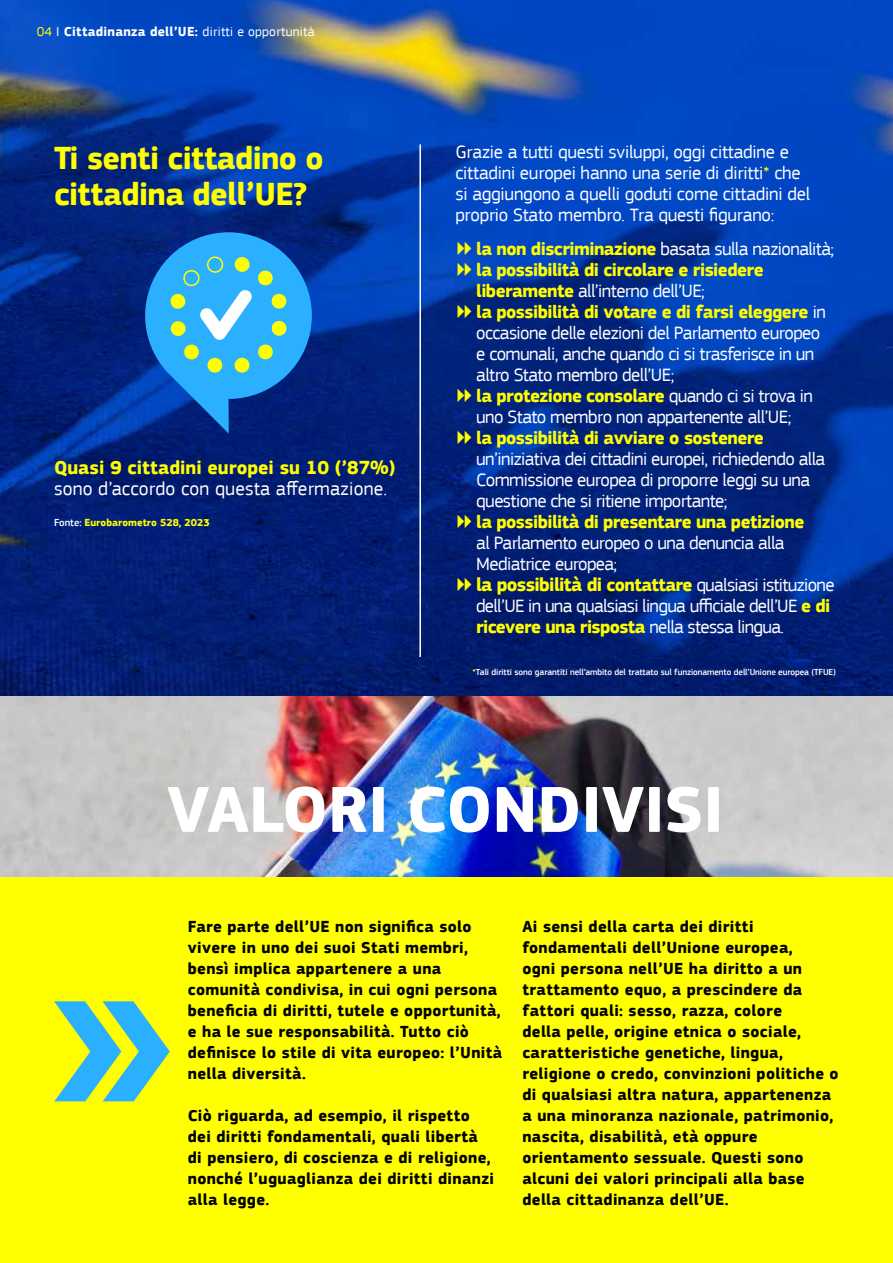
<style>
.page{position:relative;width:893px;height:1263px;background:#fff}
.page>*{position:absolute;margin:0;border:0;box-sizing:border-box;transform-origin:0 0}
.t1{font:700 67.5px "EC Square Sans Pro";letter-spacing:-.005em;color:#fff}
.t2{font:700 33px/36px "EC Square Sans Pro";letter-spacing:-.02em;color:#ff0}
.t3{font:19.5px "EC Square Sans Pro";letter-spacing:.01em;color:#fff}
.t4{font:700 19.5px "EC Square Sans Pro";color:#ff0}
.t5{font:18.75px/21px "EC Square Sans Pro";letter-spacing:-.03em;color:#fff}
.t6{font:18.75px/21px "EC Square Sans Pro";letter-spacing:-.01em;color:#fff}
.t7{font:700 18.75px "EC Square Sans Pro";letter-spacing:-.03em;color:#ff0}
.t8{font:700 16.5px/21px "EC Square Sans Pro";letter-spacing:.02em;color:#000}
.t9{font:13.5px "EC Square Sans Pro";letter-spacing:.02em;color:#fff}
.t10{font:700 10.5px "EC Square Sans Pro";color:#ff0}
.t11{font:500 9px "EC Square Sans Pro";letter-spacing:-.01em;color:#fff}
.s1{color:#ff0}
.s2{font-weight:700}
.s3{font-weight:500;color:#fff}
.s4{font-weight:700;color:#ff0}
.s5{font-weight:700;font-size:19.5px;color:#ff0}
</style>
<div class="page">
<img style="left:0;top:0;width:893px;height:697px">
<img style="left:0;top:697px;width:893px;height:180px">
<div style="left:0;top:877px;width:893px;height:386px;background:#ff0"></div>
<svg style="left:54px;top:1001px;width:116px;height:100px"></svg>
<svg style="left:145px;top:232px;width:167px;height:202px;background:#2f88c6"></svg>
<hr style="left:419px;top:144px;width:2px;height:513px;background:#fff">
<svg style="left:458px;top:242px;width:13px;height:13px"></svg>
<svg style="left:458px;top:263px;width:13px;height:13px"></svg>
<svg style="left:458px;top:305px;width:13px;height:13px"></svg>
<svg style="left:458px;top:389px;width:13px;height:13px"></svg>
<svg style="left:458px;top:431px;width:13px;height:13px"></svg>
<svg style="left:458px;top:515px;width:13px;height:13px"></svg>
<svg style="left:458px;top:578px;width:13px;height:13px"></svg>
<p class="t9" style="left:37px;top:23px;width:279px"><span class="s1">04</span> I <span class="s2">Cittadinanza dell’UE:</span> diritti e opportunità</p>
<h2 class="t2" style="left:54px;top:141px;width:271px">Ti senti cittadino o cittadina dell’UE?</h2>
<p class="t4" style="left:54px;top:456px;width:343px">Quasi 9 cittadini europei su 10 (’87%)</p>
<p class="t3" style="left:54px;top:477px;width:335px">sono d’accordo con questa affermazione.</p>
<p class="t10" style="left:54px;top:516px;width:157px"><span class="s3">Fonte:</span> Eurobarometro 528, 2023</p>
<p class="t6" style="left:455px;top:142px;width:356px">Grazie a tutti questi sviluppi, oggi cittadine e cittadini europei hanno una serie di diritti<span class="s1">*</span> che si aggiungono a quelli goduti come cittadini del proprio Stato membro. Tra questi figurano:</p>
<p class="t5" style="left:476px;top:239px;width:359px"><span class="s4">la non discriminazione</span> basata sulla nazionalità; <span class="s4">la possibilità di circolare e risiedere liberamente</span> all’interno dell’UE;<br><span class="s4">la possibilità di votare e di farsi eleggere</span> in occasione delle elezioni del Parlamento europeo<br>e comunali, anche quando ci si trasferisce in un altro Stato membro dell’UE;<br><span class="s4">la protezione consolare</span> quando ci si trova in uno Stato membro non appartenente all’UE;</p>
<p class="t7" style="left:476px;top:427px;width:289px">la possibilità di avviare o sostenere</p>
<p class="t5" style="left:476px;top:449px;width:350px">un’iniziativa dei cittadini europei, richiedendo alla<br>Commissione europea di proporre leggi su una questione che si ritiene importante;</p>
<p class="t7" style="left:476px;top:511px;width:330px">la possibilità di presentare una petizione</p>
<p class="t5" style="left:476px;top:533px;width:360px">al Parlamento europeo o una denuncia alla Mediatrice europea;<br><span class="s5">la possibilità di</span> <span class="s4">contattare</span> qualsiasi istituzione dell’UE in una qualsiasi lingua ufficiale dell’UE <span class="s4">e di ricevere una risposta</span> nella stessa lingua.</p>
<p class="t11" style="left:472px;top:667px;width:365px"><span class="s1">*</span>Tali diritti sono garantiti nell’ambito del trattato sul funzionamento dell’Unione europea (TFUE)</p>
<h1 class="t1" style="left:167px;top:769px;width:559px">VALORI CONDIVISI</h1>
<p class="t8" style="left:188px;top:917px;width:316px">Fare parte dell’UE non significa solo vivere in uno dei suoi Stati membri, bensì implica appartenere a una comunità condivisa, in cui ogni persona beneficia di diritti, tutele e opportunità, e ha le sue responsabilità. Tutto ciò definisce lo stile di vita europeo: l’Unità nella diversità.</p>
<p class="t8" style="left:188px;top:1106px;width:308px">Ciò riguarda, ad esempio, il rispetto dei diritti fondamentali, quali libertà di pensiero, di coscienza e di religione, nonché l’uguaglianza dei diritti dinanzi alla legge.</p>
<p class="t8" style="left:522px;top:917px;width:318px">Ai sensi della carta dei diritti fondamentali dell’Unione europea,<br>ogni persona nell’UE ha diritto a un trattamento equo, a prescindere da fattori quali: sesso, razza, colore<br>della pelle, origine etnica o sociale, caratteristiche genetiche, lingua, religione o credo, convinzioni politiche o di qualsiasi altra natura, appartenenza a una minoranza nazionale, patrimonio, nascita, disabilità, età oppure orientamento sessuale. Questi sono alcuni dei valori principali alla base della cittadinanza dell’UE.</p>
</div>
